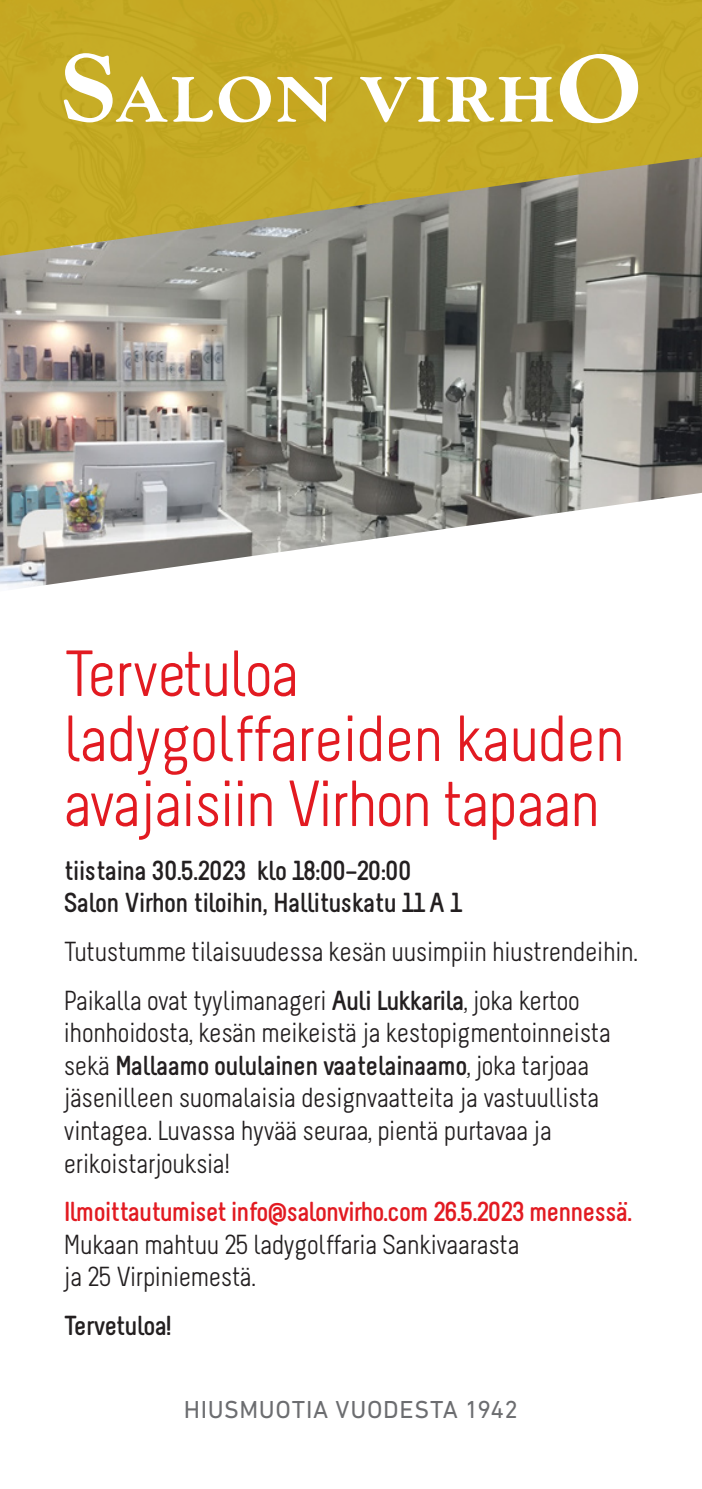
<style>
.page{position:relative;width:702px;height:1489px;background:#fff}
.page>*{position:absolute;margin:0;border:0;box-sizing:border-box;transform-origin:0 0}
.t1{font:65px/65px "Melbourne";letter-spacing:-.02em;color:#e21a21}
.t2{font:27.5px/32.5px "Melbourne";letter-spacing:-.01em;color:#231f20}
.t3{font:700 27.5px/32.5px "Melbourne";letter-spacing:-.01em;color:#231f20}
.t4{font:700 27.5px "Melbourne";letter-spacing:-.02em;color:#e21a21}
.t5{font:25px "DIN Next LT Pro";letter-spacing:.025em;color:#6c6d70}
.s1{font-weight:700}
</style>
<div class="page">
<img style="left:0;top:256px;width:702px;height:232px">
<img style="left:0;top:0;width:702px;height:256px">
<svg style="left:219px;top:76px;width:52px;height:46px"></svg>
<svg style="left:277px;top:77px;width:55px;height:45px"></svg>
<svg style="left:360px;top:77px;width:80px;height:45px"></svg>
<svg style="left:446px;top:77px;width:107px;height:45px"></svg>
<svg style="left:560px;top:54px;width:78px;height:69px"></svg>
<svg style="left:64px;top:53px;width:149px;height:69px"></svg>
<svg style="left:0;top:488px;width:702px;height:100px"></svg>
<p class="t1" style="left:64px;top:642px;width:562px">Tervetuloa ladygolffareiden kauden avajaisiin Virhon tapaan</p>
<p class="t3" style="left:64px;top:854px;width:399px">tiistaina 30.5.2023 klo 18:00–20:00<br>Salon Virhon tiloihin, Hallituskatu 11 A 1</p>
<p class="t2" style="left:64px;top:935px;width:576px">Tutustumme tilaisuudessa kesän uusimpiin hiustrendeihin.</p>
<p class="t2" style="left:64px;top:984px;width:548px">Paikalla ovat tyylimanageri <span class="s1">Auli Lukkarila</span>, joka kertoo ihonhoidosta, kesän meikeistä ja kestopigmentoinneista sekä <span class="s1">Mallaamo oululainen vaatelainaamo</span>, joka tarjoaa jäsenilleen suomalaisia designvaatteita ja vastuullista vintagea. Luvassa hyvää seuraa, pientä purtavaa ja erikoistarjouksia!</p>
<p class="t4" style="left:64px;top:1197px;width:569px">Ilmoittautumiset info@salonvirho.com 26.5.2023 mennessä.</p>
<p class="t2" style="left:64px;top:1228px;width:457px">Mukaan mahtuu 25 ladygolffaria Sankivaarasta ja 25 Virpiniemestä.</p>
<p class="t3" style="left:64px;top:1309px;width:108px">Tervetuloa!</p>
<p class="t5" style="left:184px;top:1394px;width:335px">HIUSMUOTIA VUODESTA 1942</p>
</div>
